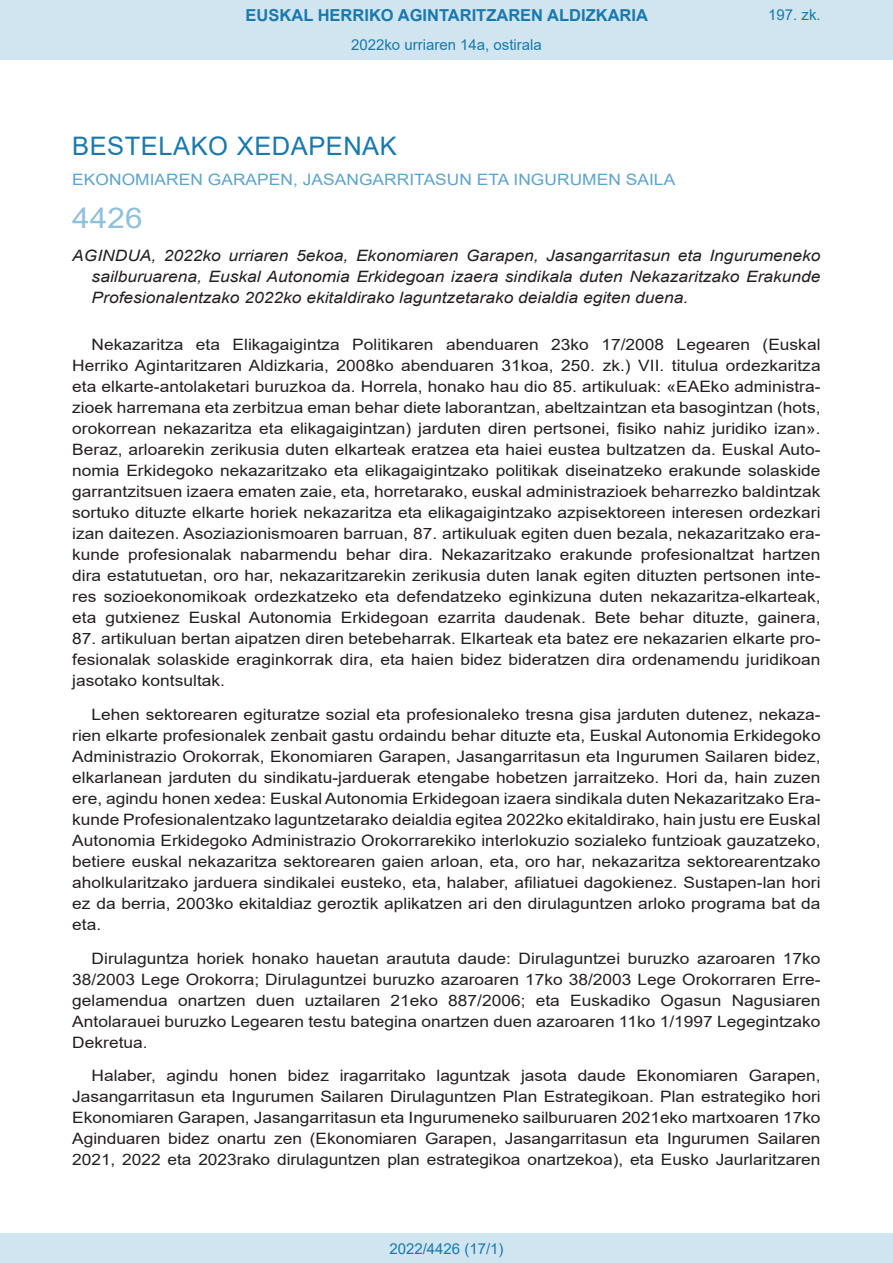
<style>
.page{position:relative;width:893px;height:1263px;background:#fff}
.page>*{position:absolute;margin:0;border:0;box-sizing:border-box;transform-origin:0 0}
.BOPVOrden{font:28.5px "Arial";color:#90c0db;scale:1.11 1}
.BOPVSeccion{font:25.5px "Arial";letter-spacing:.02em;color:#1879ad}
.t1{font:700 16.5px "Arial";color:#1879ad}
.BOPVDetalle{font:15.6px/21px "Arial";color:#231f20;text-align:justify;scale:1.11 1}
.BOPVTitulo{font:italic 15.6px/21px "Arial";color:#231f20;text-align:justify;scale:1.11 1}
.BOPVOrganismo{font:15.6px "Arial";letter-spacing:.005em;color:#5ea4ca;scale:1.11 1}
.Paginacion_Centro{font:15px "Arial";color:#1879ad}
</style>
<div class="page">
<div style="left:0;top:0;width:893px;height:60px;background:#d0e5f0"></div>
<div style="left:0;top:1233px;width:893px;height:30px;background:#d0e5f0"></div>
<p class="t1" style="left:246px;top:3px;width:404px">EUSKAL HERRIKO AGINTARITZAREN ALDIZKARIA</p>
<p class="Paginacion_Centro" style="left:351px;top:35px;width:192px">2022ko urriaren 14a, ostirala</p>
<p class="Paginacion_Centro" style="left:768px;top:5px;width:54px">197. zk.</p>
<p class="BOPVSeccion" style="left:72px;top:128px;width:326px">BESTELAKO XEDAPENAK</p>
<p class="BOPVOrganismo" style="left:72px;top:169px;width:545px">EKONOMIAREN GARAPEN, JASANGARRITASUN ETA INGURUMEN SAILA</p>
<p class="BOPVOrden" style="left:72px;top:198px;width:65px">4426</p>
<p class="BOPVTitulo" style="left:92px;top:246px;width:658px;text-indent:-19px">AGINDUA, 2022ko urriaren 5ekoa, Ekonomiaren Garapen, Jasangarritasun eta Ingurumeneko sailburuarena, Euskal Autonomia Erkidegoan izaera sindikala duten Nekazaritzako Erakunde Profesionalentzako 2022ko ekitaldirako laguntzetarako deialdia egiten duena.</p>
<p class="BOPVDetalle" style="left:72px;top:334px;width:676px;text-indent:19px">Nekazaritza eta Elikagaigintza Politikaren abenduaren 23ko 17/2008 Legearen (Euskal Herriko Agintaritzaren Aldizkaria, 2008ko abenduaren 31koa, 250. zk.) VII. titulua ordezkaritza eta elkarte-antolaketari buruzkoa da. Horrela, honako hau dio 85. artikuluak: «EAEko administra&shy;zioek harremana eta zerbitzua eman behar diete laborantzan, abeltzaintzan eta basogintzan (hots, orokorrean nekazaritza eta elikagaigintzan) jarduten diren pertsonei, fisiko nahiz juridiko izan».<br>Beraz, arloarekin zerikusia duten elkarteak eratzea eta haiei eustea bultzatzen da. Euskal Auto&shy;nomia Erkidegoko nekazaritzako eta elikagaigintzako politikak diseinatzeko erakunde solaskide garrantzitsuen izaera ematen zaie, eta, horretarako, euskal administrazioek beharrezko baldintzak sortuko dituzte elkarte horiek nekazaritza eta elikagaigintzako azpisektoreen interesen ordezkari izan daitezen. Asoziazionismoaren barruan, 87. artikuluak egiten duen bezala, nekazaritzako era&shy;kunde profesionalak nabarmendu behar dira. Nekazaritzako erakunde profesionaltzat hartzen dira estatutuetan, oro har, nekazaritzarekin zerikusia duten lanak egiten dituzten pertsonen inte&shy;res sozioekonomikoak ordezkatzeko eta defendatzeko eginkizuna duten nekazaritza-elkarteak, eta gutxienez Euskal Autonomia Erkidegoan ezarrita daudenak. Bete behar dituzte, gainera,</p>
<p class="BOPVDetalle" style="left:72px;top:628px;width:676px">87. artikuluan bertan aipatzen diren betebeharrak. Elkarteak eta batez ere nekazarien elkarte pro&shy;fesionalak solaskide eraginkorrak dira, eta haien bidez bideratzen dira ordenamendu juridikoan jasotako kontsultak.</p>
<p class="BOPVDetalle" style="left:72px;top:704px;width:676px;text-indent:19px">Lehen sektorearen egituratze sozial eta profesionaleko tresna gisa jarduten dutenez, nekaza&shy;rien elkarte profesionalek zenbait gastu ordaindu behar dituzte eta, Euskal Autonomia Erkidegoko Administrazio Orokorrak, Ekonomiaren Garapen, Jasangarritasun eta Ingurumen Sailaren bidez, elkarlanean jarduten du sindikatu-jarduerak etengabe hobetzen jarraitzeko. Hori da, hain zuzen ere, agindu honen xedea: Euskal Autonomia Erkidegoan izaera sindikala duten Nekazaritzako Era&shy;kunde Profesionalentzako laguntzetarako deialdia egitea 2022ko ekitaldirako, hain justu ere Euskal Autonomia Erkidegoko Administrazio Orokorrarekiko interlokuzio sozialeko funtzioak gauzatzeko, betiere euskal nekazaritza sektorearen gaien arloan, eta, oro har, nekazaritza sektorearentzako aholkularitzako jarduera sindikalei eusteko, eta, halaber, afiliatuei dagokienez. Sustapen-lan hori ez da berria, 2003ko ekitaldiaz geroztik aplikatzen ari den dirulaguntzen arloko programa bat da eta.</p>
<p class="BOPVDetalle" style="left:72px;top:947px;width:676px;text-indent:19px">Dirulaguntza horiek honako hauetan araututa daude: Dirulaguntzei buruzko azaroaren 17ko 38/2003 Lege Orokorra; Dirulaguntzei buruzko azaroaren 17ko 38/2003 Lege Orokorraren Erre&shy;gelamendua onartzen duen uztailaren 21eko 887/2006; eta Euskadiko Ogasun Nagusiaren Antolarauei buruzko Legearen testu bategina onartzen duen azaroaren 11ko 1/1997 Legegintzako Dekretua.</p>
<p class="BOPVDetalle" style="left:72px;top:1065px;width:676px;text-indent:19px">Halaber, agindu honen bidez iragarritako laguntzak jasota daude Ekonomiaren Garapen, Jasangarritasun eta Ingurumen Sailaren Dirulaguntzen Plan Estrategikoan. Plan estrategiko hori Ekonomiaren Garapen, Jasangarritasun eta Ingurumeneko sailburuaren 2021eko martxoaren 17ko Aginduaren bidez onartu zen (Ekonomiaren Garapen, Jasangarritasun eta Ingurumen Sailaren 2021, 2022 eta 2023rako dirulaguntzen plan estrategikoa onartzekoa), eta Eusko Jaurlaritzaren</p>
<p class="Paginacion_Centro" style="left:389px;top:1238px;width:116px">2022/4426 (17/1)</p>
</div>
